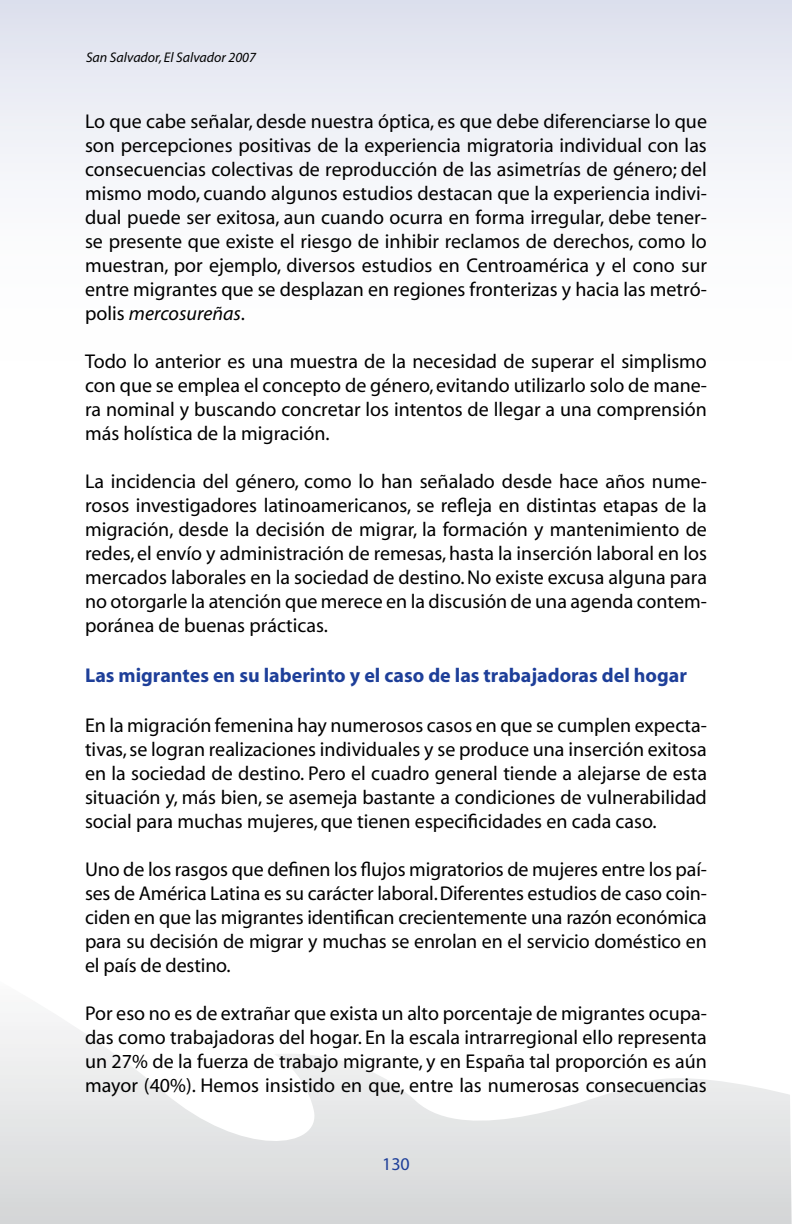
<style>
.page{position:relative;width:792px;height:1224px;background:#fff}
.page>*{position:absolute;margin:0;border:0;box-sizing:border-box;transform-origin:0 0}
.t1{font:20px/24px "Myriad";color:#000;text-align:justify}
.t2{font:700 20px "Myriad";color:#1e3f99}
.t3{font:18px "Myriad";color:#1e3f99}
.t4{font:italic 14px "Myriad";color:#000}
.s1{font-style:italic}
</style>
<div class="page">
<svg style="left:0;top:1022px;width:791px;height:202px"></svg>
<div style="left:0;top:0;width:792px;height:361px;background:linear-gradient(to bottom,#e1e4ef,#fff)"></div>
<svg style="left:791px;top:1194px;width:1px;height:30px"></svg>
<svg style="left:791px;top:0;width:1px;height:361px"></svg>
<p class="t4" style="left:86px;top:51px;width:172px">San Salvador, El Salvador 2007</p>
<p class="t1" style="left:85px;top:111px;width:623px">Lo que cabe señalar, desde nuestra óptica, es que debe diferenciarse lo que son percepciones positivas de la experiencia migratoria individual con las consecuencias colectivas de reproducción de las asimetrías de género; del mismo modo, cuando algunos estudios destacan que la experiencia indivi&shy;dual puede ser exitosa, aun cuando ocurra en forma irregular, debe tener&shy;se presente que existe el riesgo de inhibir reclamos de derechos, como lo muestran, por ejemplo, diversos estudios en Centroamérica y el cono sur entre migrantes que se desplazan en regiones fronterizas y hacia las metró&shy;polis <span class="s1">mercosureñas</span>.</p>
<p class="t1" style="left:85px;top:351px;width:623px">Todo lo anterior es una muestra de la necesidad de superar el simplismo con que se emplea el concepto de género, evitando utilizarlo solo de mane&shy;ra nominal y buscando concretar los intentos de llegar a una comprensión más holística de la migración.</p>
<p class="t1" style="left:85px;top:471px;width:623px">La incidencia del género, como lo han señalado desde hace años nume&shy;rosos investigadores latinoamericanos, se refleja en distintas etapas de la migración, desde la decisión de migrar, la formación y mantenimiento de redes, el envío y administración de remesas, hasta la inserción laboral en los mercados laborales en la sociedad de destino. No existe excusa alguna para no otorgarle la atención que merece en la discusión de una agenda contem&shy;poránea de buenas prácticas.</p>
<p class="t2" style="left:85px;top:665px;width:604px">Las migrantes en su laberinto y el caso de las trabajadoras del hogar</p>
<p class="t1" style="left:85px;top:715px;width:623px">En la migración femenina hay numerosos casos en que se cumplen expecta&shy;tivas, se logran realizaciones individuales y se produce una inserción exitosa en la sociedad de destino. Pero el cuadro general tiende a alejarse de esta situación y, más bien, se asemeja bastante a condiciones de vulnerabilidad social para muchas mujeres, que tienen especificidades en cada caso.</p>
<p class="t1" style="left:85px;top:859px;width:623px">Uno de los rasgos que definen los flujos migratorios de mujeres entre los paí&shy;ses de América Latina es su carácter laboral. Diferentes estudios de caso coin&shy;ciden en que las migrantes identifican crecientemente una razón económica para su decisión de migrar y muchas se enrolan en el servicio doméstico en el país de destino.</p>
<p class="t1" style="left:85px;top:1003px;width:623px">Por eso no es de extrañar que exista un alto porcentaje de migrantes ocupa&shy;das como trabajadoras del hogar. En la escala intrarregional ello representa un 27% de la fuerza de trabajo migrante, y en España tal proporción es aún mayor (40%). Hemos insistido en que, entre las numerosas consecuencias</p>
<p class="t3" style="left:382px;top:1155px;width:29px">130</p>
</div>
